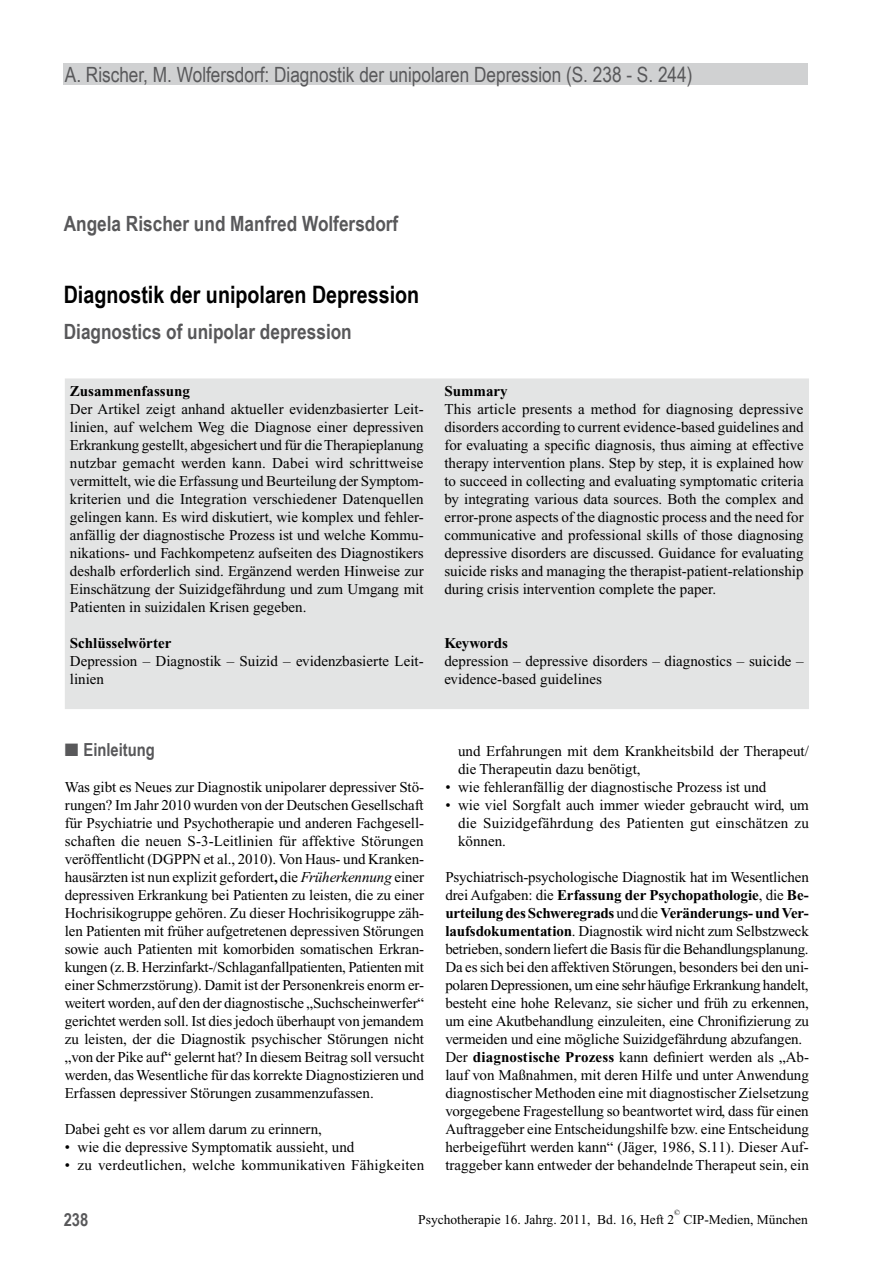
<style>
.page{position:relative;width:893px;height:1263px;background:#fff}
.page>*{position:absolute;margin:0;border:0;box-sizing:border-box;transform-origin:0 0}
.t1{font:700 24px "Arial Narrow";color:#000}
.t2{font:21px "Arial Narrow";color:#58585a}
.t3{font:700 21px "Arial Narrow";color:#58585a}
.t4{font:700 18px "Arial Narrow";color:#58585a}
.t5{font:15px/18px "Times New Roman";color:#000;text-align:justify}
.t6{font:700 15px "Times New Roman";color:#000}
.t7{font:13.5px "Times New Roman";color:#000}
.t8{font:7.8px "Times New Roman";color:#000}
.s1{font-weight:700}
.s2{font-style:italic}
</style>
<div class="page">
<div style="left:64px;top:64px;width:744px;height:21px;background:#d0d1d2"></div>
<div style="left:65px;top:378px;width:744px;height:331px;background:#e3e4e4;border:2px solid #e3e4e4"></div>
<h2 class="t2" style="left:65px;top:63px;width:629px">A. Rischer, M. Wolfersdorf: Diagnostik der unipolaren Depression (S. 238 - S. 244)</h2>
<h2 class="t3" style="left:64px;top:212px;width:336px">Angela Rischer und Manfred Wolfersdorf</h2>
<h1 class="t1" style="left:64px;top:281px;width:357px">Diagnostik der unipolaren Depression</h1>
<h2 class="t3" style="left:64px;top:320px;width:290px">Diagnostics of unipolar depression</h2>
<p class="t6" style="left:70px;top:383px;width:122px">Zusammenfassung</p>
<p class="t5" style="left:70px;top:400px;width:355px">Der Artikel zeigt anhand aktueller evidenzbasierter Leit&shy;linien, auf welchem Weg die Diagnose einer depressiven Erkrankung gestellt, abgesichert und für die Therapieplanung nutzbar gemacht werden kann. Dabei wird schrittweise vermittelt, wie die Erfassung und Beurteilung der Symptom&shy;kriterien und die Integration verschiedener Datenquellen gelingen kann. Es wird diskutiert, wie komplex und fehler&shy;anfällig der diagnostische Prozess ist und welche Kommu&shy;nikations- und Fachkompetenz aufseiten des Diagnostikers deshalb erforderlich sind. Ergänzend werden Hinweise zur Einschätzung der Suizidgefährdung und zum Umgang mit Patienten in suizidalen Krisen gegeben.</p>
<p class="t6" style="left:70px;top:635px;width:103px">Schlüsselwörter</p>
<p class="t5" style="left:70px;top:652px;width:355px">Depression – Diagnostik – Suizid – evidenzbasierte Leit&shy;linien</p>
<p class="t6" style="left:444px;top:383px;width:65px">Summary</p>
<p class="t5" style="left:444px;top:400px;width:361px">This article presents a method for diagnosing depressive disorders according to current evidence-based guidelines and for evaluating a specific diagnosis, thus aiming at effective therapy intervention plans. Step by step, it is explained how to succeed in collecting and evaluating symptomatic criteria by integrating various data sources. Both the complex and error-prone aspects of the diagnostic process and the need for communicative and professional skills of those diagnosing depressive disorders are discussed. Guidance for evaluating suicide risks and managing the therapist-patient-relationship during crisis intervention complete the paper.</p>
<p class="t6" style="left:444px;top:635px;width:65px">Keywords</p>
<p class="t5" style="left:444px;top:652px;width:361px">depression – depressive disorders – diagnostics – suicide – evidence-based guidelines</p>
<p class="t4" style="left:65px;top:739px;width:92px">■ Einleitung</p>
<p class="t5" style="left:65px;top:778px;width:361px">Was gibt es Neues zur Diagnostik unipolarer depressiver Stö&shy;rungen? Im Jahr 2010 wurden von der Deutschen Gesellschaft für Psychiatrie und Psychotherapie und anderen Fachgesell&shy;schaften die neuen S-3-Leitlinien für affektive Störungen veröffentlicht (DGPPN et al., 2010). Von Haus- und Kranken&shy;hausärzten ist nun explizit gefordert<span class="s1">,</span> die <span class="s2">Früherkennung</span> einer depressiven Erkrankung bei Patienten zu leisten, die zu einer Hochrisikogruppe gehören. Zu dieser Hochrisikogruppe zäh&shy;len Patienten mit früher aufgetretenen depressiven Störungen sowie auch Patienten mit komorbiden somatischen Erkran&shy;kungen (z.B. Herzinfarkt-/Schlaganfallpatienten, Patienten mit einer Schmerzstörung). Damit ist der Personenkreis enorm er&shy;weitert worden, auf den der diagnostische „Suchscheinwerfer“ gerichtet werden soll. Ist dies jedoch überhaupt von jemandem zu leisten, der die Diagnostik psychischer Störungen nicht „von der Pike auf“ gelernt hat? In diesem Beitrag soll versucht werden, das Wesentliche für das korrekte Diagnostizieren und Erfassen depressiver Störungen zusammenzufassen.</p>
<p class="t5" style="left:65px;top:1120px;width:259px">Dabei geht es vor allem darum zu erinnern,</p>
<p class="t5" style="left:65px;top:1138px;width:291px">• wie die depressive Symptomatik aussieht, und</p>
<p class="t5" style="left:65px;top:1156px;width:361px">• zu verdeutlichen, welche kommunikativen Fähigkeiten</p>
<p class="t5" style="left:458px;top:742px;width:352px">und Erfahrungen mit dem Krankheitsbild der Therapeut/ die Therapeutin dazu benötigt,</p>
<p class="t5" style="left:445px;top:778px;width:323px">• wie fehleranfällig der diagnostische Prozess ist und</p>
<p class="t5" style="left:458px;top:796px;width:352px;text-indent:-13px">• wie viel Sorgfalt auch immer wieder gebraucht wird, um die Suizidgefährdung des Patienten gut einschätzen zu können.</p>
<p class="t5" style="left:445px;top:868px;width:365px;text-align:left">Psychiatrisch-psychologische Diagnostik hat im Wesentlichen drei Aufgaben: die <span class="s1">Erfassung der Psychopathologie</span>, die <span class="s1">Be&shy;urteilung des Schweregrads</span> und die <span class="s1">Veränderungs- und Ver&shy;laufsdokumentation</span>. Diagnostik wird nicht zum Selbstzweck betrieben, sondern liefert die Basis für die Behandlungsplanung.<br>Da es sich bei den affektiven Störungen, besonders bei den uni&shy;polaren Depressionen, um eine sehr häufige Erkrankung handelt, besteht eine hohe Relevanz, sie sicher und früh zu erkennen, um eine Akutbehandlung einzuleiten, eine Chronifizierung zu vermeiden und eine mögliche Suizidgefährdung abzufangen.<br>Der <span class="s1">diagnostische Prozess</span> kann definiert werden als „Ab&shy;lauf von Maßnahmen, mit deren Hilfe und unter Anwendung diagnostischer Methoden eine mit diagnostischer Zielsetzung vorgegebene Fragestellung so beantwortet wird, dass für einen Auftraggeber eine Entscheidungshilfe bzw. eine Entscheidung herbeigeführt werden kann“ (Jäger, 1986, S.11). Dieser Auf&shy;traggeber kann entweder der behandelnde Therapeut sein, ein</p>
<p class="t8" style="left:674px;top:1208px;width:7px">©</p>
<p class="t4" style="left:64px;top:1209px;width:26px">238</p>
<p class="t7" style="left:418px;top:1212px;width:257px">Psychotherapie 16. Jahrg. 2011, Bd. 16, Heft 2</p>
<p class="t7" style="left:683px;top:1212px;width:126px">CIP-Medien, München</p>
</div>
